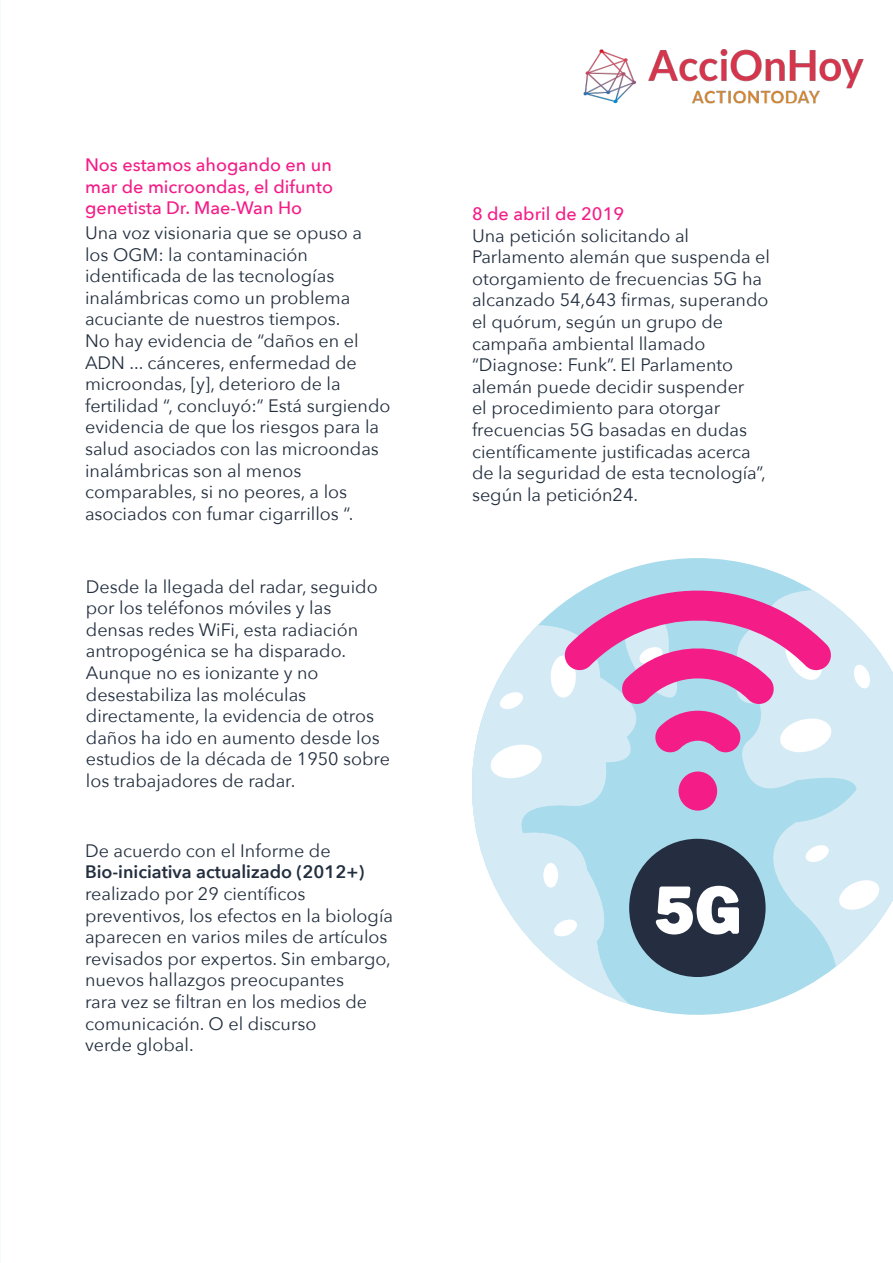
<style>
.page{position:relative;width:893px;height:1263px;background:#fff}
.page>*{position:absolute;margin:0;border:0;box-sizing:border-box;transform-origin:0 0}
.t1{font:18px/21.6px "Avenir Next";color:#232f3f}
.t2{font:500 18px/21.6px "Avenir Next";color:#f41c87;text-align:justify}
.t3{font:600 18px "Avenir Next";color:#232f3f}
</style>
<div class="page">
<svg style="left:538px;top:558px;width:299px;height:457px;fill:#a8dbeb"></svg>
<div style="left:629px;top:754px;width:30px;height:250px;background:#a8dbeb"></div>
<svg style="left:725px;top:590px;width:168px;height:376px;background:#cbe8f3"></svg>
<svg style="left:472px;top:625px;width:157px;height:379px;fill:#d4ebf5"></svg>
<div style="left:551px;top:655px;width:25px;height:42px;background:#fff;border-radius:50%"></div>
<div style="left:543px;top:863px;width:15px;height:24px;background:#fff;border-radius:50%"></div>
<svg style="left:553px;top:918px;width:25px;height:19px"></svg>
<svg style="left:499px;top:691px;width:25px;height:19px"></svg>
<svg style="left:804px;top:844px;width:26px;height:19px"></svg>
<svg style="left:853px;top:663px;width:18px;height:26px"></svg>
<svg style="left:837px;top:878px;width:44px;height:34px"></svg>
<svg style="left:489px;top:742px;width:55px;height:38px"></svg>
<div style="left:629px;top:839px;width:137px;height:138px;background:#242e40;border-radius:50%"></div>
<svg style="left:655px;top:882px;width:120px;height:59px"></svg>
<div style="left:679px;top:771px;width:38px;height:40px;background:#f41c87;border-radius:50%"></div>
<svg style="left:563px;top:573px;width:270px;height:181px;background:#d4a4cf"></svg>
<img style="left:583px;top:49px;width:281px;height:55px">
<p class="t2" style="left:85px;top:153px;width:249px">Nos estamos ahogando en un mar de microondas, el difunto genetista Dr. Mae-Wan Ho</p>
<p class="t1" style="left:85px;top:221px;width:307px">Una voz visionaria que se opuso a<br>los OGM: la contaminación identificada de las tecnologías inalámbricas como un problema acuciante de nuestros tiempos.<br>No hay evidencia de “daños en el<br>ADN ... cánceres, enfermedad de microondas, [y], deterioro de la fertilidad “, concluyó:” Está surgiendo evidencia de que los riesgos para la salud asociados con las microondas inalámbricas son al menos comparables, si no peores, a los asociados con fumar cigarrillos “.</p>
<p class="t1" style="left:86px;top:575px;width:306px">Desde la llegada del radar, seguido por los teléfonos móviles y las densas redes WiFi, esta radiación antropogénica se ha disparado.<br>Aunque no es ionizante y no desestabiliza las moléculas directamente, la evidencia de otros daños ha ido en aumento desde los estudios de la década de 1950 sobre los trabajadores de radar.</p>
<p class="t1" style="left:85px;top:839px;width:247px">De acuerdo con el Informe de</p>
<p class="t3" style="left:85px;top:856px;width:281px">Bio-iniciativa actualizado (2012+)</p>
<p class="t1" style="left:85px;top:882px;width:310px">realizado por 29 científicos preventivos, los efectos en la biología aparecen en varios miles de artículos revisados por expertos. Sin embargo, nuevos hallazgos preocupantes<br>rara vez se filtran en los medios de comunicación. O el discurso<br>verde global.</p>
<p class="t2" style="left:472px;top:202px;width:154px">8 de abril de 2019</p>
<p class="t1" style="left:472px;top:224px;width:300px">Una petición solicitando al<br>Parlamento alemán que suspenda el otorgamiento de frecuencias 5G ha alcanzado 54,643 firmas, superando el quórum, según un grupo de campaña ambiental llamado “Diagnose: Funk”. El Parlamento alemán puede decidir suspender<br>el procedimiento para otorgar frecuencias 5G basadas en dudas científicamente justificadas acerca de la seguridad de esta tecnología”, según la petición24.</p>
</div>
